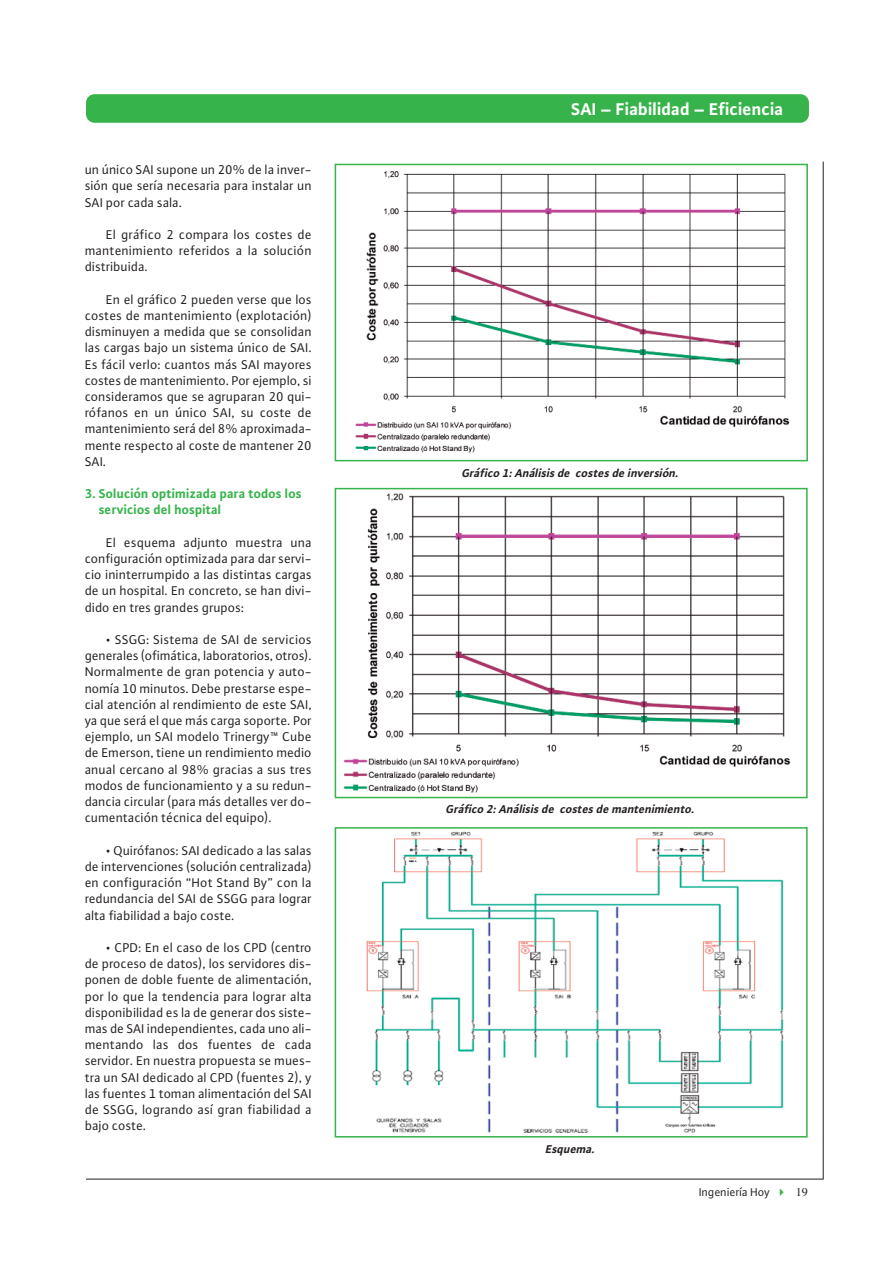
<style>
.page{position:relative;width:893px;height:1263px;background:#fff}
.page>*{position:absolute;margin:0;border:0;box-sizing:border-box;transform-origin:0 0}
.t1{font:700 18px "WILO Plus TF";color:#fff}
.t2{font:13.5px/16.2px "WILO Plus TF";letter-spacing:.005em;color:#231f20;text-align:justify}
.t3{font:700 13.5px/16.2px "WILO Plus TF";letter-spacing:.005em;color:#36b44b}
.t4{font:italic 700 12px "WILO Plus TF";color:#231f20}
.t5{font:12px "WILO Plus TF";color:#231f20}
.s1{color:#36b44b}
.s2{font-family:"Times"}
</style>
<div class="page">
<hr style="left:86px;top:1179px;width:737px;height:1px;background:#231f20">
<div style="left:86px;top:94px;width:723px;height:29px;background:#36b44b;border-radius:9px"></div>
<hr style="left:823px;top:162px;width:1px;height:1017px;background:#231f20">
<img style="left:355px;top:171px;width:434px;height:282px">
<div style="left:335px;top:164px;width:473px;height:297px;border:2px solid #36b44b"></div>
<img style="left:344px;top:493px;width:447px;height:300px">
<div style="left:335px;top:488px;width:473px;height:310px;border:2px solid #36b44b"></div>
<img style="left:366px;top:831px;width:418px;height:302px">
<div style="left:335px;top:827px;width:473px;height:310px;border:2px solid #36b44b"></div>
<p class="t2" style="left:85px;top:161px;width:228px">un único SAI supone un 20% de la inver&shy;sión que sería necesaria para instalar un SAI por cada sala.</p>
<p class="t2" style="left:85px;top:226px;width:228px;text-indent:21px">El gráfico 2 compara los costes de mantenimiento referidos a la solución distribuida.</p>
<p class="t2" style="left:85px;top:291px;width:228px;text-indent:21px">En el gráfico 2 pueden verse que los costes de mantenimiento (explotación) disminuyen a medida que se consolidan las cargas bajo un sistema único de SAI.<br>Es fácil verlo: cuantos más SAI mayores costes de mantenimiento. Por ejemplo, si consideramos que se agruparan 20 qui&shy;rófanos en un único SAI, su coste de mantenimiento será del 8% aproximada&shy;mente respecto al coste de mantener 20<br>SAI.</p>
<p class="t3" style="left:99px;top:485px;width:204px;text-indent:-14px">3. Solución optimizada para todos los servicios del hospital</p>
<p class="t2" style="left:85px;top:534px;width:228px;text-indent:21px">El esquema adjunto muestra una configuración optimizada para dar servi&shy;cio ininterrumpido a las distintas cargas de un hospital. En concreto, se han divi&shy;dido en tres grandes grupos:</p>
<p class="t2" style="left:85px;top:631px;width:228px;text-indent:21px">• SSGG: Sistema de SAI de servicios generales (ofimática, laboratorios, otros).<br>Normalmente de gran potencia y auto&shy;nomía 10 minutos. Debe prestarse espe&shy;cial atención al rendimiento de este SAI, ya que será el que más carga soporte. Por ejemplo, un SAI modelo Trinergy™ Cube de Emerson, tiene un rendimiento medio anual cercano al 98% gracias a sus tres modos de funcionamiento y a su redun&shy;dancia circular (para más detalles ver do&shy;cumentación técnica del equipo).</p>
<p class="t2" style="left:85px;top:842px;width:228px;text-indent:21px">• Quirófanos: SAI dedicado a las salas de intervenciones (solución centralizada) en configuración “Hot Stand By” con la redundancia del SAI de SSGG para lograr alta fiabilidad a bajo coste.</p>
<p class="t2" style="left:85px;top:939px;width:228px;text-indent:21px">• CPD: En el caso de los CPD (centro de proceso de datos), los servidores dis&shy;ponen de doble fuente de alimentación, por lo que la tendencia para lograr alta disponibilidad es la de generar dos siste&shy;mas de SAI independientes, cada uno ali&shy;mentando las dos fuentes de cada servidor. En nuestra propuesta se mues&shy;tra un SAI dedicado al CPD (fuentes 2), y las fuentes 1 toman alimentación del SAI de SSGG, logrando así gran fiabilidad a bajo coste.</p>
<h1 class="t1" style="left:571px;top:98px;width:214px">SAI – Fiabilidad – Eficiencia</h1>
<p class="t4" style="left:461px;top:466px;width:221px">Gráfico 1: Análisis de costes de inversión.</p>
<p class="t4" style="left:446px;top:802px;width:253px">Gráfico 2: Análisis de costes de mantenimiento.</p>
<p class="t4" style="left:545px;top:1142px;width:54px">Esquema.</p>
<p class="t5" style="left:699px;top:1185px;width:110px">Ingeniería Hoy <span class="s1">✔</span> <span class="s2">19</span></p>
</div>
